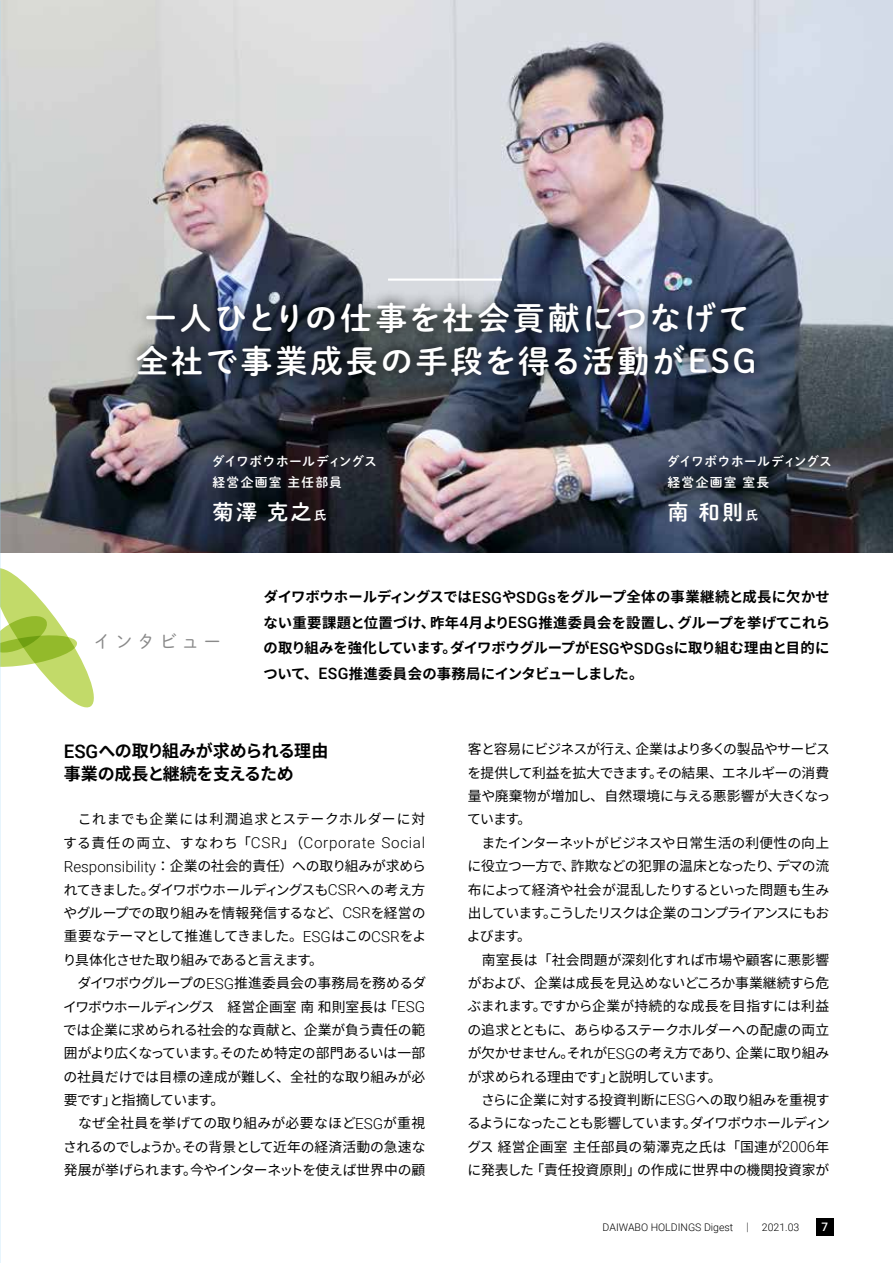
<style>
.page{position:relative;width:893px;height:1263px;background:#fff}
.page>*{position:absolute;margin:0;border:0;box-sizing:border-box;transform-origin:0 0}
.t1{font:31.95px/42.5px "P Shuei M Go Std B";letter-spacing:.095em;color:#fff}
.t2{font:21.3px "P Shuei M Go Std B";color:#fff}
.t3{font:17.7px "P Shuei M Go Std L";letter-spacing:.25em;color:#898989}
.t4{font:700 16.95px/23.4px "Source Han Sans JP";letter-spacing:-.02em;color:#000}
.t5{font:300 15.15px "Roboto";letter-spacing:.045em;color:#000}
.t6{font:700 14.4px/25.5px "Source Han Sans JP";letter-spacing:-.02em;color:#000;text-align:justify}
.t7{font:13.8px/23.4px "Source Han Sans JP";letter-spacing:-.02em;color:#000}
.t8{font:13.8px "Source Han Sans JP";letter-spacing:.055em;color:#000}
.t9{font:12.75px/21.3px "P Shuei M Go Std B";letter-spacing:.04em;color:#fff}
.t10{font:500 11.7px "Roboto";color:#fff}
.t11{font:300 10.5px "Roboto";color:#000}
.s1{font-size:12.75px}
.s2{font-family:"Roboto";font-weight:500;font-size:15.75px}
.s3{font-family:"Roboto";font-weight:500;font-size:18.75px}
.s4{font-family:"Source Han Sans JP";font-weight:400;font-size:13.8px}
.s5{font-family:"Roboto";font-weight:300;font-size:15.15px}
.s6{font-family:"Source Han Sans JP";font-weight:400;font-size:9.6px}
</style>
<div class="page">
<div style="left:816px;top:1218px;width:17px;height:17px;background:#000"></div>
<svg style="left:1px;top:568px;width:93px;height:139px"></svg>
<img style="left:1px;top:0;width:892px;height:553px">
<img style="left:0;top:0;width:1px;height:1263px">
<svg style="left:125px;top:290px;width:643px;height:99px;background:#3c4453"></svg>
<hr style="left:388px;top:279px;width:114px;height:2px;background:#fff">
<h1 class="t1" style="left:136px;top:296px;width:622px">一人ひとりの仕事を社会貢献につなげて全社で事業成長の手段を得る活動がESG</h1>
<p class="t9" style="left:212px;top:450px;width:167px">ダイワボウホールディングス経営企画室 主任部員</p>
<h2 class="t2" style="left:213px;top:496px;width:115px">菊澤 克之<span class="s1">氏</span></h2>
<p class="t9" style="left:667px;top:450px;width:167px">ダイワボウホールディングス経営企画室 室長</p>
<h2 class="t2" style="left:668px;top:496px;width:92px">南 和則<span class="s1">氏</span></h2>
<p class="t3" style="left:93px;top:628px;width:130px">インタビュー</p>
<p class="t6" style="left:263px;top:585px;width:568px">ダイワボウホールディングスでは<span class="s2">ESG</span>や<span class="s2">SDGs</span>をグループ全体の事業継続と成長に欠かせない重要課題と位置づけ、昨年<span class="s2">4</span>月より<span class="s2">ESG</span>推進委員会を設置し、グループを挙げてこれらの取り組みを強化しています。ダイワボウグループが<span class="s2">ESG</span>や<span class="s2">SDGs</span>に取り組む理由と目的について、<span class="s2">ESG</span>推進委員会の事務局にインタビューしました。</p>
<p class="t4" style="left:64px;top:739px;width:266px"><span class="s3">ESG</span>への取り組みが求められる理由事業の成長と継続を支えるため</p>
<p class="t8" style="left:64px;top:811px;width:363px">　これまでも企業には利潤追求とステークホルダーに対</p>
<p class="t5" style="left:63px;top:832px;width:364px"><span class="s4">する責任の両立、すなわち「</span>CSR<span class="s4">」（</span>Corporate Social</p>
<p class="t7" style="left:63px;top:855px;width:365px"><span class="s5">Responsibility</span>：企業の社会的責任）への取り組みが求められてきました。ダイワボウホールディングスも<span class="s5">CSR</span>への考え方やグループでの取り組みを情報発信するなど、<span class="s5">CSR</span>を経営の重要なテーマとして推進してきました。<span class="s5">ESG</span>はこの<span class="s5">CSR</span>をより具体化させた取り組みであると言えます。<br>　ダイワボウグループの<span class="s5">ESG</span>推進委員会の事務局を務めるダイワボウホールディングス　経営企画室南和則室長は「<span class="s5">ESG</span>では企業に求められる社会的な貢献と、企業が負う責任の範囲がより広くなっています。そのため特定の部門あるいは一部の社員だけでは目標の達成が難しく、全社的な取り組みが必要です」と指摘しています。<br>　なぜ全社員を挙げての取り組みが必要なほど<span class="s5">ESG</span>が重視されるのでしょうか。その背景として近年の経済活動の急速な発展が挙げられます。今やインターネットを使えば世界中の顧</p>
<p class="t7" style="left:467px;top:738px;width:365px">客と容易にビジネスが行え、企業はより多くの製品やサービスを提供して利益を拡大できます。その結果、エネルギーの消費量や廃棄物が増加し、自然環境に与える悪影響が大きくなっています。<br>　またインターネットがビジネスや日常生活の利便性の向上に役立つ一方で、詐欺などの犯罪の温床となったり、デマの流布によって経済や社会が混乱したりするといった問題も生み出しています。こうしたリスクは企業のコンプライアンスにもおよびます。<br>　南室長は「社会問題が深刻化すれば市場や顧客に悪影響がおよび、企業は成長を見込めないどころか事業継続すら危ぶまれます。ですから企業が持続的な成長を目指すには利益の追求とともに、あらゆるステークホルダーへの配慮の両立が欠かせません。それが<span class="s5">ESG</span>の考え方であり、企業に取り組みが求められる理由です」と説明しています。<br>　さらに企業に対する投資判断に<span class="s5">ESG</span>への取り組みを重視するようになったことも影響しています。ダイワボウホールディングス経営企画室主任部員の菊澤克之氏は「国連が<span class="s5">2006</span>年に発表した「責任投資原則」の作成に世界中の機関投資家が</p>
<p class="t11" style="left:602px;top:1220px;width:198px">DAIWABO HOLDINGS Digest<span class="s6">　｜　</span>2021.03</p>
<p class="t10" style="left:822px;top:1219px;width:8px">7</p>
</div>
